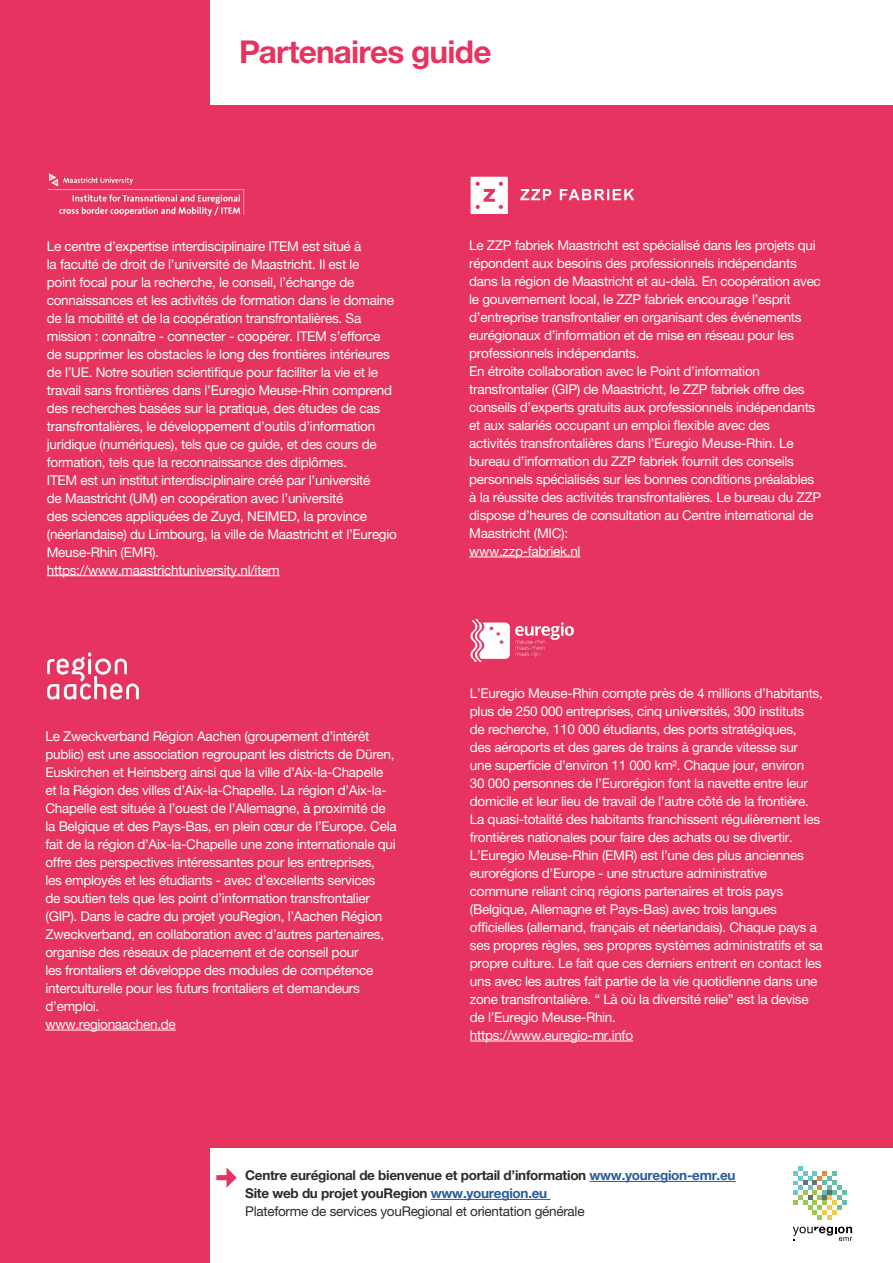
<style>
.page{position:relative;width:893px;height:1263px;background:#e7335f}
.page>*{position:absolute;margin:0;border:0;box-sizing:border-box;transform-origin:0 0}
.t1{font:31.5px "Helvetica Neue LT 75 Bd";letter-spacing:-.025em;color:#e7335f}
.t2{font:13.5px/18px "Helvetica Neue LT 55 Rm";letter-spacing:-.02em;color:#fff}
.t3{font:13.5px "Helvetica Neue LT 75 Bd";letter-spacing:-.02em;color:#2b2b2b}
.t4{font:13.5px "Helvetica Neue LT 55 Rm";letter-spacing:-.02em;color:#2b2b2b}
.s1{color:#285c9d}
</style>
<div class="page">
<div style="left:210px;top:1148px;width:683px;height:115px;background:#fff"></div>
<svg style="left:216px;top:1167px;width:21px;height:21px"></svg>
<div style="left:210px;top:0;width:683px;height:105px;background:#fff"></div>
<svg style="left:793px;top:1226px;width:59px;height:15px"></svg>
<svg style="left:793px;top:1166px;width:54px;height:54px"></svg>
<hr style="left:589px;top:1181px;width:147px;height:1px;background:#285c9d">
<hr style="left:431px;top:1199px;width:119px;height:1px;background:#285c9d">
<hr style="left:45px;top:1030px;width:131px;height:1px;background:#fff">
<img style="left:46px;top:652px;width:93px;height:48px">
<hr style="left:469px;top:557px;width:112px;height:1px;background:#fff">
<hr style="left:470px;top:1041px;width:163px;height:1px;background:#fff">
<img style="left:470px;top:620px;width:104px;height:42px">
<hr style="left:47px;top:575px;width:233px;height:1px;background:#fff">
<svg style="left:471px;top:177px;width:37px;height:37px"></svg>
<svg style="left:520px;top:189px;width:114px;height:11px"></svg>
<img style="left:48px;top:173px;width:85px;height:14px">
<svg style="left:58px;top:190px;width:186px;height:25px"></svg>
<p class="t1" style="left:239px;top:31px;width:254px">Partenaires guide</p>
<p class="t2" style="left:47px;top:237px;width:349px">Le centre d’expertise interdisciplinaire ITEM est situé à<br>la faculté de droit de l’université de Maastricht. Il est le<br>point focal pour la recherche, le conseil, l’échange de connaissances et les activités de formation dans le domaine de la mobilité et de la coopération transfrontalières. Sa mission : connaître - connecter - coopérer. ITEM s’efforce de supprimer les obstacles le long des frontières intérieures de l’UE. Notre soutien scientifique pour faciliter la vie et le travail sans frontières dans l’Euregio Meuse-Rhin comprend des recherches basées sur la pratique, des études de cas transfrontalières, le développement d’outils d’information juridique (numériques), tels que ce guide, et des cours de formation, tels que la reconnaissance des diplômes.</p>
<p class="t2" style="left:47px;top:471px;width:352px">ITEM est un institut interdisciplinaire créé par l’université<br>de Maastricht (UM) en coopération avec l’université<br>des sciences appliquées de Zuyd, NEIMED, la province (néerlandaise) du Limbourg, la ville de Maastricht et l’Euregio Meuse-Rhin (EMR).<br>https://www.maastrichtuniversity.nl/item</p>
<p class="t2" style="left:45px;top:727px;width:353px">Le Zweckverband Région Aachen (groupement d’intérêt public) est une association regroupant les districts de Düren, Euskirchen et Heinsberg ainsi que la ville d’Aix-la-Chapelle et la Région des villes d’Aix-la-Chapelle. La région d’Aix-la-Chapelle est située à l’ouest de l’Allemagne, à proximité de la Belgique et des Pays-Bas, en plein cœur de l’Europe. Cela fait de la région d’Aix-la-Chapelle une zone internationale qui offre des perspectives intéressantes pour les entreprises,<br>les employés et les étudiants - avec d’excellents services<br>de soutien tels que les point d’information transfrontalier (GIP). Dans le cadre du projet youRegion, l’Aachen Région Zweckverband, en collaboration avec d’autres partenaires, organise des réseaux de placement et de conseil pour<br>les frontaliers et développe des modules de compétence interculturelle pour les futurs frontaliers et demandeurs d’emploi.</p>
<p class="t2" style="left:45px;top:1015px;width:132px">www.regionaachen.de</p>
<p class="t2" style="left:469px;top:236px;width:353px">Le ZZP fabriek Maastricht est spécialisé dans les projets qui répondent aux besoins des professionnels indépendants dans la région de Maastricht et au-delà. En coopération avec le gouvernement local, le ZZP fabriek encourage l’esprit d’entreprise transfrontalier en organisant des événements eurégionaux d’information et de mise en réseau pour les professionnels indépendants.</p>
<p class="t2" style="left:469px;top:362px;width:354px">En étroite collaboration avec le Point d’information transfrontalier (GIP) de Maastricht, le ZZP fabriek offre des conseils d’experts gratuits aux professionnels indépendants et aux salariés occupant un emploi flexible avec des<br>activités transfrontalières dans l’Euregio Meuse-Rhin. Le bureau d’information du ZZP fabriek fournit des conseils personnels spécialisés sur les bonnes conditions préalables à la réussite des activités transfrontalières. Le bureau du ZZP dispose d’heures de consultation au Centre international de Maastricht (MIC):<br>www.zzp-fabriek.nl</p>
<p class="t2" style="left:470px;top:684px;width:354px">L’Euregio Meuse-Rhin compte près de 4 millions d’habitants, plus de 250 000 entreprises, cinq universités, 300 instituts<br>de recherche, 110 000 étudiants, des ports stratégiques,<br>des aéroports et des gares de trains à grande vitesse sur une superficie d’environ 11 000 km². Chaque jour, environ<br>30 000 personnes de l’Eurorégion font la navette entre leur domicile et leur lieu de travail de l’autre côté de la frontière.<br>La quasi-totalité des habitants franchissent régulièrement les frontières nationales pour faire des achats ou se divertir.</p>
<p class="t2" style="left:470px;top:846px;width:354px">L’Euregio Meuse-Rhin (EMR) est l’une des plus anciennes eurorégions d’Europe - une structure administrative commune reliant cinq régions partenaires et trois pays (Belgique, Allemagne et Pays-Bas) avec trois langues officielles (allemand, français et néerlandais). Chaque pays a ses propres règles, ses propres systèmes administratifs et sa propre culture. Le fait que ces derniers entrent en contact les uns avec les autres fait partie de la vie quotidienne dans une zone transfrontalière. “ Là où la diversité relie” est la devise de l’Euregio Meuse-Rhin.<br>https://www.euregio-mr.info</p>
<p class="t3" style="left:245px;top:1167px;width:492px">Centre eurégional de bienvenue et portail d’information <span class="s1">www.youregion-emr.eu</span></p>
<p class="t3" style="left:245px;top:1185px;width:304px">Site web du projet youRegion <span class="s1">www.youregion.eu</span></p>
<p class="t4" style="left:245px;top:1203px;width:341px">Plateforme de services youRegional et orientation générale</p>
</div>
